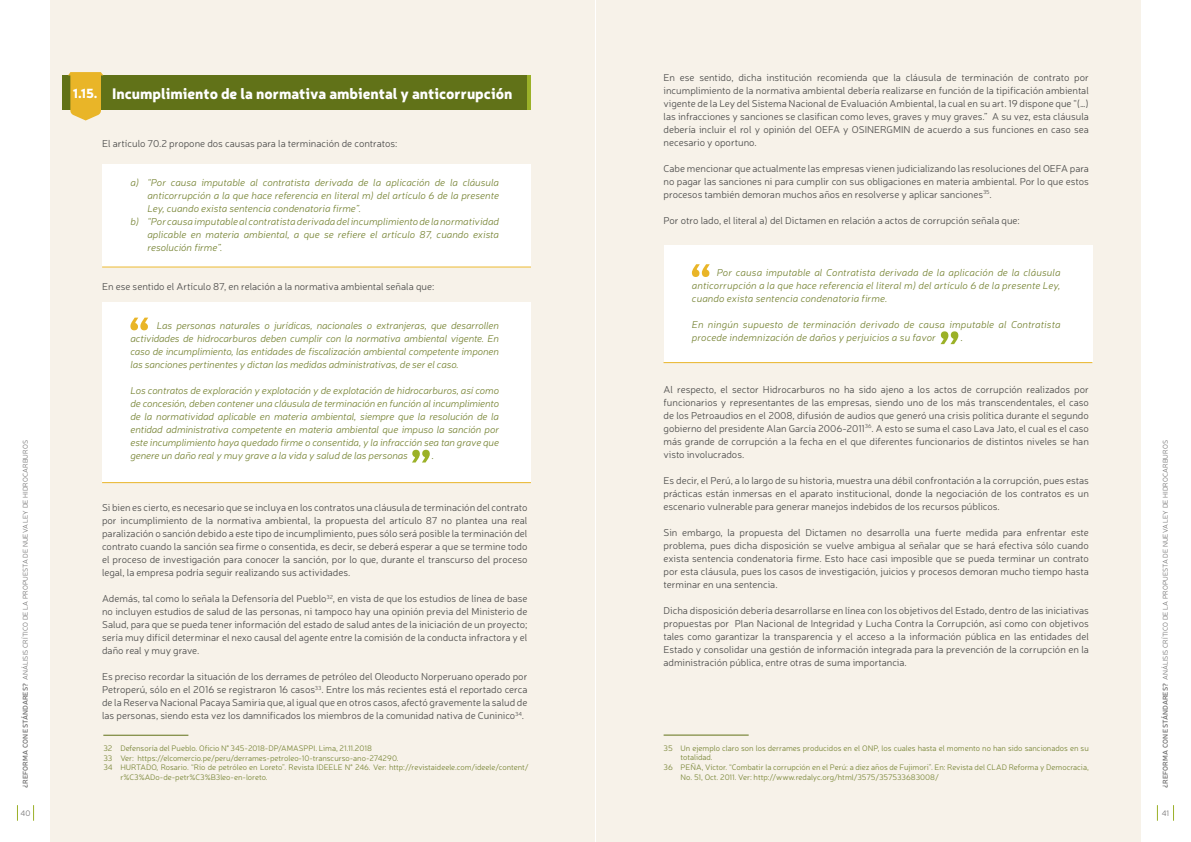
<style>
.page{position:relative;width:1191px;height:842px;background:#fff}
.page>*{position:absolute;margin:0;border:0;box-sizing:border-box;transform-origin:0 0}
.t1{font:900 15px "Neris";color:#fff}
.t2{font:300 10px/13px "Neris";color:#4a4a49;text-align:justify}
.t3{font:italic 300 10px/13px "Neris";color:#768333;text-align:justify}
.t4{font:italic 300 10px "Neris";color:#617218}
.t5{font:300 8px "Neris";color:#768333}
.t6{font:300 8px "Neris";color:#706f6f}
.t7{font:300 7px "Neris";letter-spacing:.01em;color:#706f6f}
.s1{font-size:13px}
.s2{font-weight:600}
</style>
<div class="page">
<div style="left:596px;top:0;width:544px;height:842px;background:#f7f2e9"></div>
<div style="left:50px;top:0;width:545px;height:842px;background:#f7f2e9"></div>
<svg style="left:1157px;top:805px;width:1px;height:16px"></svg>
<svg style="left:1173px;top:805px;width:1px;height:16px"></svg>
<svg style="left:17px;top:805px;width:1px;height:16px"></svg>
<svg style="left:33px;top:805px;width:1px;height:16px"></svg>
<div style="left:663px;top:246px;width:429px;height:117px;background:#fff"></div>
<svg style="left:692px;top:264px;width:17px;height:13px"></svg>
<svg style="left:940px;top:331px;width:18px;height:13px"></svg>
<hr style="left:103px;top:735px;width:85px;height:1px;background:#617218">
<hr style="left:663px;top:735px;width:85px;height:1px;background:#617218">
<div style="left:102px;top:303px;width:429px;height:180px;background:#fff"></div>
<div style="left:102px;top:165px;width:429px;height:103px;background:#fff"></div>
<div style="left:62px;top:76px;width:465px;height:34px;background:#617218"></div>
<hr style="left:527px;top:76px;width:4px;height:34px;background:#9bb128">
<svg style="left:68px;top:72px;width:35px;height:48px"></svg>
<svg style="left:130px;top:318px;width:18px;height:12px"></svg>
<svg style="left:412px;top:450px;width:18px;height:12px"></svg>
<hr style="left:102px;top:267px;width:429px;height:1px;background:#e9b528">
<hr style="left:102px;top:482px;width:429px;height:1px;background:#e9b528">
<hr style="left:663px;top:362px;width:429px;height:1px;background:#e9b528">
<p class="t2" style="left:663px;top:70px;width:427px">En ese sentido, dicha institución recomienda que la cláusula de terminación de contrato por incumplimiento de la normativa ambiental debería realizarse en función de la tipificación ambiental vigente de la Ley del Sistema Nacional de Evaluación Ambiental, la cual en su art. 19 dispone que “(…) las infracciones y sanciones se clasifican como leves, graves y muy graves.” A su vez, esta cláusula debería incluir el rol y opinión del OEFA y OSINERGMIN de acuerdo a sus funciones en caso sea necesario y oportuno.</p>
<p class="t2" style="left:663px;top:161px;width:427px">Cabe mencionar que actualmente las empresas vienen judicializando las resoluciones del OEFA para no pagar las sanciones ni para cumplir con sus obligaciones en materia ambiental. Por lo que estos procesos también demoran muchos años en resolverse y aplicar sanciones<sup>35</sup>.</p>
<p class="t2" style="left:663px;top:213px;width:358px">Por otro lado, el literal a) del Dictamen en relación a actos de corrupción señala que:</p>
<h1 class="t1" style="left:73px;top:82px;width:441px"><span class="s1">1.15.</span> Incumplimiento de la normativa ambiental y anticorrupción</h1>
<p class="t2" style="left:102px;top:137px;width:297px">El artículo 70.2 propone dos causas para la terminación de contratos:</p>
<p class="t3" style="left:130px;top:176px;width:370px">a) “Por causa imputable al contratista derivada de la aplicación de la cláusula</p>
<p class="t3" style="left:147px;top:189px;width:353px">anticorrupción a la que hace referencia en literal m) del artículo 6 de la presente</p>
<p class="t3" style="left:147px;top:202px;width:215px">Ley, cuando exista sentencia condenatoria firme”.</p>
<p class="t3" style="left:130px;top:215px;width:370px">b) “Por causa imputable al contratista derivada del incumplimiento de la normatividad</p>
<p class="t3" style="left:147px;top:228px;width:353px">aplicable en materia ambiental, a que se refiere el artículo 87, cuando exista</p>
<p class="t3" style="left:147px;top:241px;width:77px">resolución firme”.</p>
<p class="t2" style="left:102px;top:280px;width:333px">En ese sentido el Artículo 87, en relación a la normativa ambiental señala que:</p>
<p class="t3" style="left:130px;top:319px;width:370px;text-indent:26px">Las personas naturales o jurídicas, nacionales o extranjeras, que desarrollen actividades de hidrocarburos deben cumplir con la normativa ambiental vigente. En caso de incumplimiento, las entidades de fiscalización ambiental competente imponen las sanciones pertinentes y dictan las medidas administrativas, de ser el caso.</p>
<p class="t3" style="left:130px;top:384px;width:370px">Los contratos de exploración y explotación y de explotación de hidrocarburos, así como de concesión, deben contener una cláusula de terminación en función al incumplimiento de la normatividad aplicable en materia ambiental, siempre que la resolución de la entidad administrativa competente en materia ambiental que impuso la sanción por este incumplimiento haya quedado firme o consentida, y la infracción sea tan grave que genere un daño real y muy grave a la vida y salud de las personas</p>
<p class="t4" style="left:432px;top:449px;width:4px">.</p>
<p class="t3" style="left:692px;top:265px;width:370px;text-indent:25px">Por causa imputable al Contratista derivada de la aplicación de la cláusula anticorrupción a la que hace referencia el literal m) del artículo 6 de la presente Ley, cuando exista sentencia condenatoria firme.</p>
<p class="t3" style="left:692px;top:317px;width:370px">En ningún supuesto de terminación derivado de causa imputable al Contratista procede indemnización de daños y perjuicios a su favor</p>
<p class="t4" style="left:960px;top:331px;width:4px">.</p>
<p class="t2" style="left:663px;top:382px;width:427px">Al respecto, el sector Hidrocarburos no ha sido ajeno a los actos de corrupción realizados por funcionarios y representantes de las empresas, siendo uno de los más transcendentales, el caso de los Petroaudios en el 2008, difusión de audios que generó una crisis política durante el segundo gobierno del presidente Alan García 2006-2011<sup>36</sup>. A esto se suma el caso Lava Jato, el cual es el caso más grande de corrupción a la fecha en el que diferentes funcionarios de distintos niveles se han visto involucrados.</p>
<p class="t2" style="left:663px;top:473px;width:427px">Es decir, el Perú, a lo largo de su historia, muestra una débil confrontación a la corrupción, pues estas prácticas están inmersas en el aparato institucional, donde la negociación de los contratos es un escenario vulnerable para generar manejos indebidos de los recursos públicos.</p>
<p class="t2" style="left:663px;top:525px;width:427px">Sin embargo, la propuesta del Dictamen no desarrolla una fuerte medida para enfrentar este problema, pues dicha disposición se vuelve ambigua al señalar que se hará efectiva sólo cuando exista sentencia condenatoria firme. Esto hace casi imposible que se pueda terminar un contrato por esta cláusula, pues los casos de investigación, juicios y procesos demoran mucho tiempo hasta terminar en una sentencia.</p>
<p class="t2" style="left:663px;top:603px;width:427px">Dicha disposición debería desarrollarse en línea con los objetivos del Estado, dentro de las iniciativas propuestas por Plan Nacional de Integridad y Lucha Contra la Corrupción, así como con objetivos tales como garantizar la transparencia y el acceso a la información pública en las entidades del Estado y consolidar una gestión de información integrada para la prevención de la corrupción en la administración pública, entre otras de suma importancia.</p>
<p class="t7" style="left:21px;top:788px;width:349px;rotate:-90deg"><span class="s2">¿REFORMA CON ESTÁNDARES?</span> ANÁLISIS CRÍTICO DE LA PROPUESTA DE NUEVA LEY DE HIDROCARBUROS</p>
<p class="t6" style="left:21px;top:808px;width:11px">40</p>
<p class="t6" style="left:1161px;top:808px;width:9px">41</p>
<p class="t7" style="left:1160px;top:788px;width:349px;rotate:-90deg"><span class="s2">¿REFORMA CON ESTÁNDARES?</span> ANÁLISIS CRÍTICO DE LA PROPUESTA DE NUEVA LEY DE HIDROCARBUROS</p>
<p class="t2" style="left:102px;top:501px;width:427px">Si bien es cierto, es necesario que se incluya en los contratos una cláusula de terminación del contrato por incumplimiento de la normativa ambiental, la propuesta del artículo 87 no plantea una real paralización o sanción debido a este tipo de incumplimiento, pues sólo será posible la terminación del contrato cuando la sanción sea firme o consentida, es decir, se deberá esperar a que se termine todo el proceso de investigación para conocer la sanción, por lo que, durante el transcurso del proceso legal, la empresa podría seguir realizando sus actividades.</p>
<p class="t2" style="left:102px;top:592px;width:427px">Además, tal como lo señala la Defensoría del Pueblo<sup>32</sup>, en vista de que los estudios de línea de base no incluyen estudios de salud de las personas, ni tampoco hay una opinión previa del Ministerio de Salud, para que se pueda tener información del estado de salud antes de la iniciación de un proyecto; sería muy difícil determinar el nexo causal del agente entre la comisión de la conducta infractora y el daño real y muy grave.</p>
<p class="t2" style="left:102px;top:670px;width:427px">Es preciso recordar la situación de los derrames de petróleo del Oleoducto Norperuano operado por Petroperú, sólo en el 2016 se registraron 16 casos<sup>33</sup>. Entre los más recientes está el reportado cerca de la Reserva Nacional Pacaya Samiria que, al igual que en otros casos, afectó gravemente la salud de las personas, siendo esta vez los damnificados los miembros de la comunidad nativa de Cuninico<sup>34</sup>.</p>
<p class="t5" style="left:103px;top:743px;width:270px">32 Defensoría del Pueblo. Oficio N° 345-2018-DP/AMASPPI. Lima, 21.11.2018</p>
<p class="t5" style="left:103px;top:753px;width:297px">33 Ver: https://elcomercio.pe/peru/derrames-petroleo-10-transcurso-ano-274290.</p>
<p class="t5" style="left:103px;top:762px;width:427px">34 HURTADO, Rosario. “Río de petróleo en Loreto”. Revista IDEELE N° 246. Ver: http://revistaideele.com/ideele/content/</p>
<p class="t5" style="left:120px;top:772px;width:149px">r%C3%ADo-de-petr%C3%B3leo-en-loreto.</p>
<p class="t5" style="left:663px;top:743px;width:427px">35 Un ejemplo claro son los derrames producidos en el ONP, los cuales hasta el momento no han sido sancionados en su</p>
<p class="t5" style="left:680px;top:752px;width:34px">totalidad.</p>
<p class="t5" style="left:663px;top:762px;width:427px">36 PEÑA, Víctor. “Combatir la corrupción en el Perú: a diez años de Fujimori”. En: Revista del CLAD Reforma y Democracia,</p>
<p class="t5" style="left:680px;top:772px;width:260px">No. 51, Oct. 2011. Ver: http://www.redalyc.org/html/3575/357533683008/</p>
</div>
